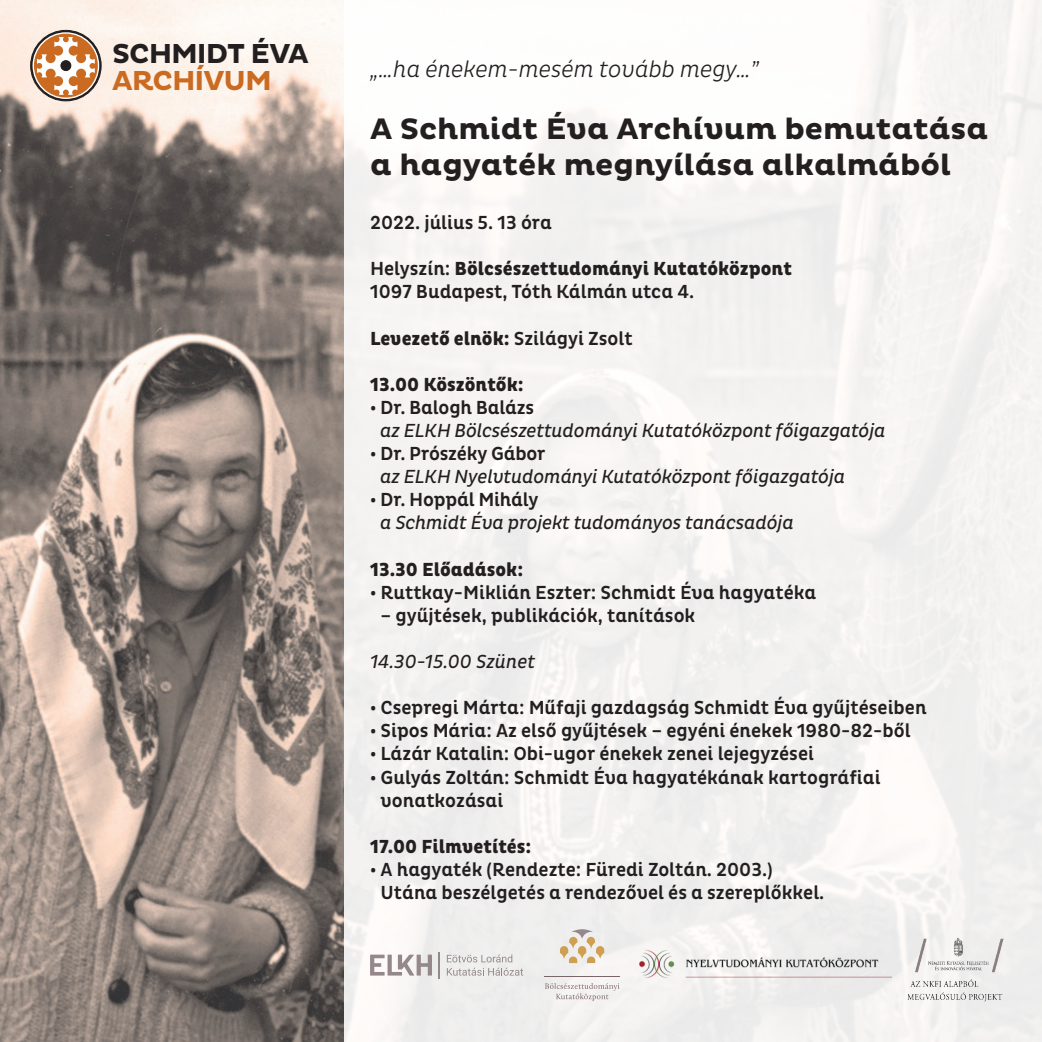
<style>
.page{position:relative;width:1042px;height:1042px;background:#fff}
.page>*{position:absolute;margin:0;border:0;box-sizing:border-box;transform-origin:0 0}
.t1{font:700 30.1px/36.2px "Pluto";color:#231f20}
.t2{font:700 28px "Pluto";letter-spacing:-.04em;color:#231f20}
.t3{font:700 28px "Pluto";letter-spacing:-.04em;color:#ca6b21}
.t4{font:italic 300 23.28px "Pluto Cond";color:#231f20}
.t5{font:500 19.25px/23.1px "Pluto Cond";color:#231f20}
.t6{font:italic 19.25px "Pluto Cond";letter-spacing:-.01em;color:#231f20}
.t7{font:800 19.25px "Pluto Cond";color:#231f20}
.s1{font-weight:800}
.s2{font-weight:500}
</style>
<div class="page">
<img style="left:0;top:0;width:1042px;height:1042px">
<div style="left:344px;top:0;width:698px;height:1041px;background:#f4f3f2"></div>
<svg style="left:31px;top:30px;width:70px;height:71px"></svg>
<div style="left:30px;top:30px;width:71px;height:71px;border:1px solid #231f20;border-radius:50%"></div>
<svg style="left:33px;top:33px;width:66px;height:65px"></svg>
<div style="left:33px;top:32px;width:66px;height:67px;border:1px solid #fff;border-radius:50%"></div>
<svg style="left:37px;top:37px;width:58px;height:58px"></svg>
<div style="left:61px;top:61px;width:10px;height:10px;background:#231f20;border-radius:50%"></div>
<div style="left:61px;top:60px;width:10px;height:11px;border:1px solid #231f20;border-radius:50%"></div>
<img style="left:613px;top:930px;width:278px;height:69px">
<svg style="left:560px;top:929px;width:44px;height:34px"></svg>
<svg style="left:545px;top:983px;width:74px;height:18px"></svg>
<hr style="left:544px;top:976px;width:38px;height:1px;background:#7a6569">
<hr style="left:582px;top:976px;width:37px;height:1px;background:#7a6569">
<svg style="left:439px;top:952px;width:1px;height:26px"></svg>
<svg style="left:370px;top:954px;width:62px;height:21px"></svg>
<svg style="left:447px;top:954px;width:76px;height:21px"></svg>
<img style="left:907px;top:937px;width:97px;height:64px">
<h2 class="t2" style="left:112px;top:38px;width:198px">SCHMIDT ÉVA</h2>
<h2 class="t3" style="left:112px;top:65px;width:161px">ARCHÍVUM</h2>
<p class="t4" style="left:370px;top:56px;width:391px">„…ha énekem-mesém tovább megy…”</p>
<h1 class="t1" style="left:370px;top:112px;width:619px">A Schmidt Éva Archívum bemutatása a hagyaték megnyílása alkalmából</h1>
<p class="t5" style="left:370px;top:211px;width:183px">2022. július 5. 13 óra</p>
<p class="t5" style="left:370px;top:258px;width:423px">Helyszín: <span class="s1">Bölcsészettudományi Kutatóközpont<br></span>1097 Budapest, Tóth Kálmán utca 4.</p>
<p class="t7" style="left:370px;top:327px;width:264px">Levezető elnök: <span class="s2">Szilágyi Zsolt</span></p>
<p class="t7" style="left:370px;top:373px;width:155px">13.00 Köszöntők:</p>
<p class="t5" style="left:370px;top:396px;width:166px">• Dr. Balogh Balázs</p>
<p class="t6" style="left:380px;top:419px;width:507px">az ELKH Bölcsészettudományi Kutatóközpont főigazgatója</p>
<p class="t5" style="left:370px;top:442px;width:177px">• Dr. Prószéky Gábor</p>
<p class="t6" style="left:380px;top:466px;width:466px">az ELKH Nyelvtudományi Kutatóközpont főigazgatója</p>
<p class="t5" style="left:370px;top:489px;width:170px">• Dr. Hoppál Mihály</p>
<p class="t6" style="left:380px;top:512px;width:415px">a Schmidt Éva projekt tudományos tanácsadója</p>
<p class="t7" style="left:370px;top:558px;width:155px">13.30 Előadások:</p>
<p class="t5" style="left:370px;top:581px;width:448px">• Ruttkay-Miklián Eszter: Schmidt Éva hagyatéka</p>
<p class="t5" style="left:380px;top:604px;width:316px">– gyűjtések, publikációk, tanítások</p>
<p class="t6" style="left:370px;top:650px;width:167px">14.30-15.00 Szünet</p>
<p class="t5" style="left:370px;top:696px;width:558px">• Csepregi Márta: Műfaji gazdagság Schmidt Éva gyűjtéseiben</p>
<p class="t5" style="left:370px;top:720px;width:542px">• Sipos Mária: Az első gyűjtések – egyéni énekek 1980-82-ből</p>
<p class="t5" style="left:370px;top:743px;width:445px">• Lázár Katalin: Obi-ugor énekek zenei lejegyzései</p>
<p class="t5" style="left:380px;top:766px;width:501px;text-indent:-10px">• Gulyás Zoltán: Schmidt Éva hagyatékának kartográfiai vonatkozásai</p>
<p class="t7" style="left:370px;top:835px;width:163px">17.00 Filmvetítés:</p>
<p class="t5" style="left:380px;top:858px;width:445px;text-indent:-10px">• A hagyaték (Rendezte: Füredi Zoltán. 2003.)<br>Utána beszélgetés a rendezővel és a szereplőkkel.</p>
</div>
